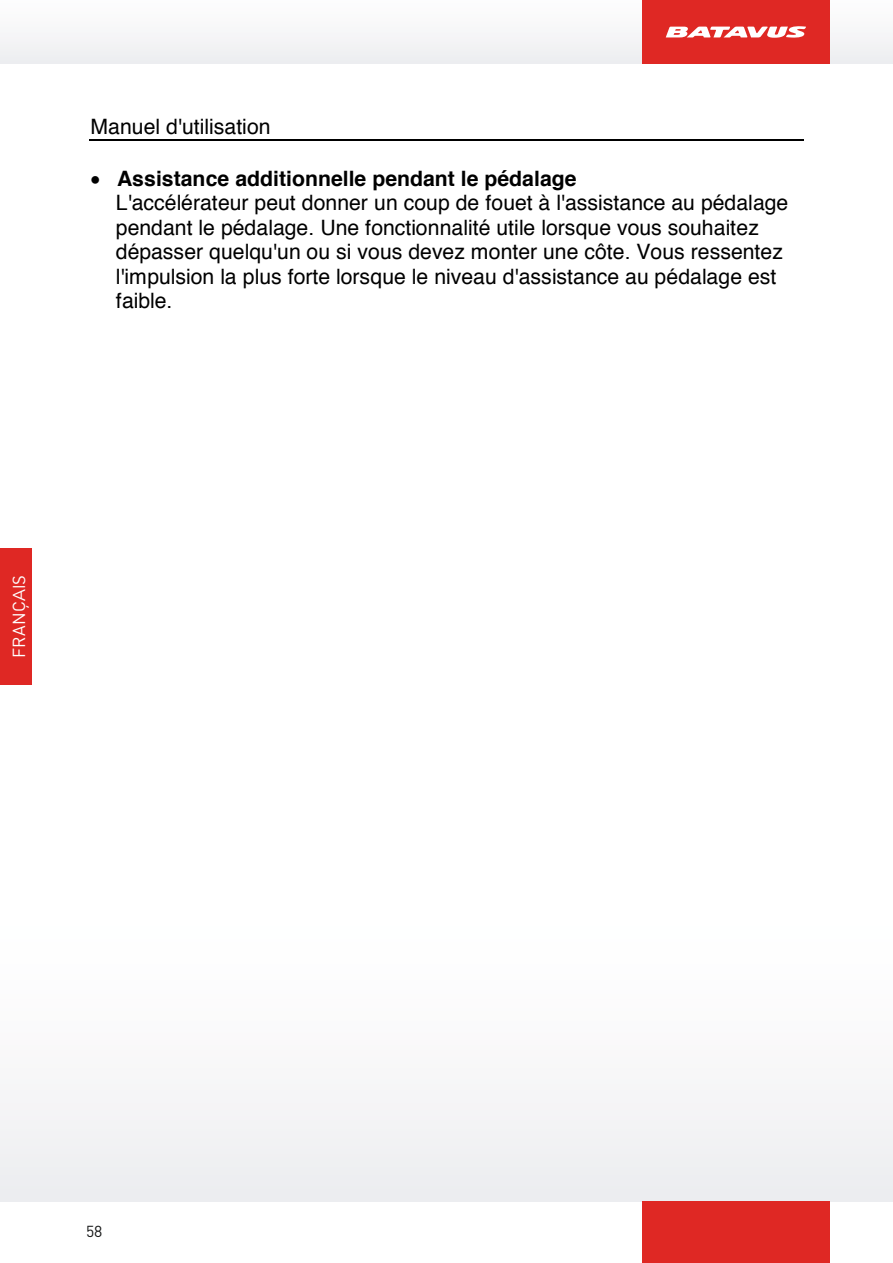
<style>
.page{position:relative;width:893px;height:1263px;background:#fff}
.page>*{position:absolute;margin:0;border:0;box-sizing:border-box;transform-origin:0 0}
.t1{font:21.15px/24.5px "Helvetica";color:#000}
.t2{font:17.25px "DIN";letter-spacing:.015em;color:#fff}
.t3{font:15.75px "DIN";color:#151616}
.s1{font-weight:700}
.s2{font-family:"Avenir"}
</style>
<div class="page">
<div style="left:0;top:0;width:893px;height:64px;background:#f6f7f8"></div>
<div style="left:0;top:894px;width:893px;height:307px;background:#f9f9f9"></div>
<div style="left:642px;top:1201px;width:187px;height:62px;background:#df2824"></div>
<div style="left:642px;top:0;width:187px;height:64px;background:#df2824"></div>
<svg style="left:666px;top:26px;width:140px;height:12px"></svg>
<hr style="left:89px;top:139px;width:496px;height:1px;background:#000">
<hr style="left:585px;top:139px;width:219px;height:1px;background:#000">
<div style="left:0;top:549px;width:32px;height:136px;background:#df2824"></div>
<p class="t1" style="left:91px;top:115px;width:181px">Manuel d'utilisation</p>
<p class="t1" style="left:116px;top:167px;width:674px;text-indent:-25px">• <span class="s1">Assistance additionnelle pendant le pédalage<br></span>L'accélérateur peut donner un coup de fouet à l'assistance au pédalage pendant le pédalage. Une fonctionnalité utile lorsque vous souhaitez dépasser quelqu'un ou si vous devez monter une côte. Vous ressentez l'impulsion la plus forte lorsque le niveau d'assistance au pédalage est faible.</p>
<p class="t2" style="left:8px;top:658px;width:84px;rotate:-90deg">FRANÇ<span class="s2">AIS</span></p>
<p class="t3" style="left:86px;top:1221px;width:18px">58</p>
</div>
